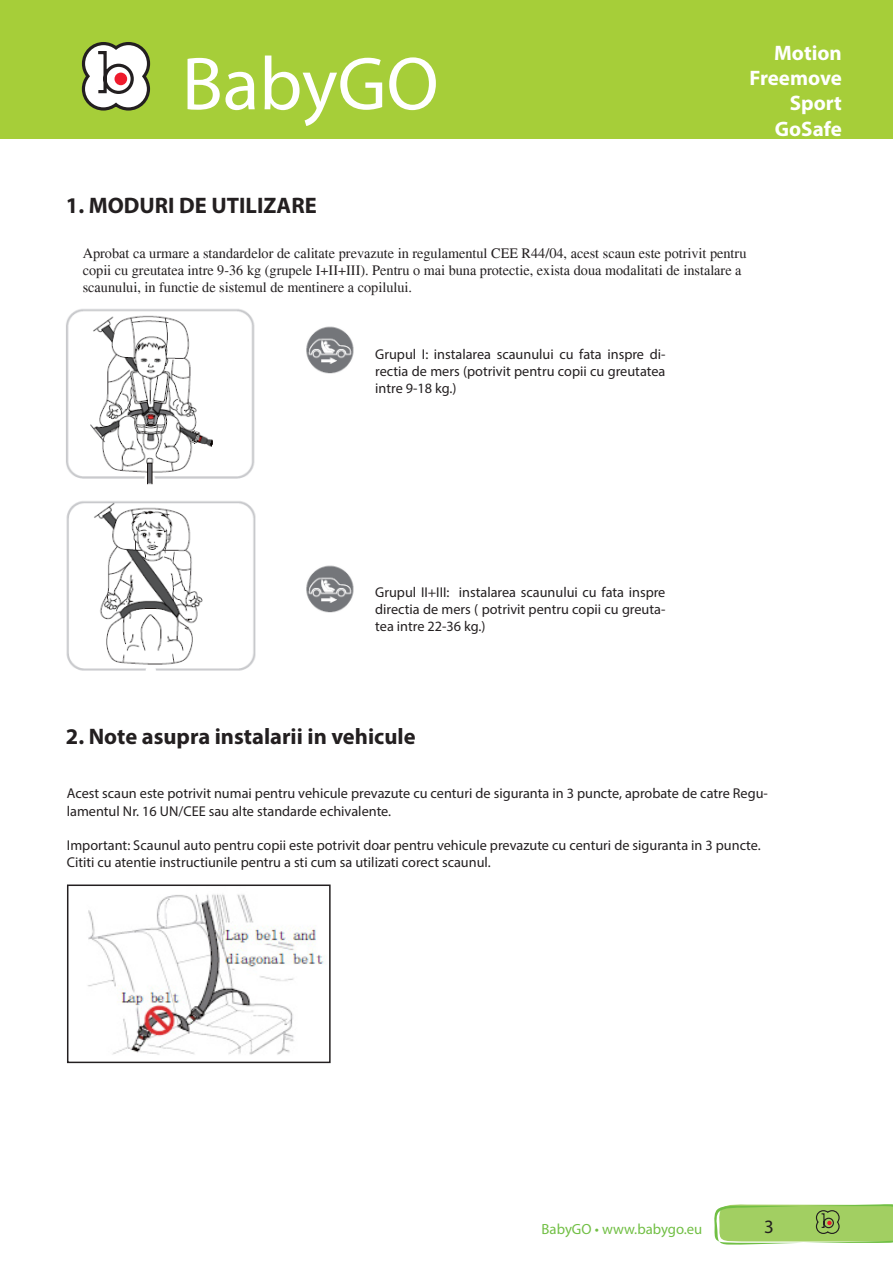
<style>
.page{position:relative;width:893px;height:1263px;background:#fff}
.page>*{position:absolute;margin:0;border:0;box-sizing:border-box;transform-origin:0 0}
.t1{font:75.75px "Myriad Pro";color:#fff}
.t2{font:700 22.5px "Myriad Pro";color:#231f20}
.t3{font:700 21px "Myriad Pro";color:#fff}
.t4{font:18.9px "Myriad Pro";color:#231f20}
.t5{font:14.7px "Myriad Pro";color:#71bf44}
.t6{font:14.25px/17px "Myriad Pro";color:#231f20;text-align:justify}
.t7{font:14.25px/17.1px "Times";color:#231f20}
</style>
<div class="page">
<img style="left:306px;top:326px;width:48px;height:48px">
<img style="left:306px;top:565px;width:48px;height:48px">
<div style="left:0;top:0;width:893px;height:138px;background:#a6ce39"></div>
<svg style="left:714px;top:1204px;width:179px;height:41px"></svg>
<svg style="left:81px;top:42px;width:70px;height:69px"></svg>
<img style="left:88px;top:894px;width:239px;height:161px">
<div style="left:67px;top:884px;width:264px;height:179px;border:2px solid #231f20"></div>
<img style="left:66px;top:501px;width:190px;height:170px">
<img style="left:66px;top:309px;width:189px;height:176px">
<p class="t1" style="left:182px;top:37px;width:258px">BabyGO</p>
<p class="t2" style="left:66px;top:190px;width:252px">1. MODURI DE UTILIZARE</p>
<p class="t3" style="left:774px;top:39px;width:69px">Motion</p>
<p class="t3" style="left:749px;top:64px;width:94px">Freemove</p>
<p class="t3" style="left:790px;top:90px;width:54px">Sport</p>
<p class="t3" style="left:775px;top:115px;width:69px">GoSafe</p>
<p class="t7" style="left:83px;top:244px;width:665px">Aprobat ca urmare a standardelor de calitate prevazute in regulamentul CEE R44/04, acest scaun este potrivit pentru copii cu greutatea intre 9-36 kg (grupele I+II+III). Pentru o mai buna protectie, exista doua modalitati de instalare a scaunului, in functie de sistemul de mentinere a copilului.</p>
<p class="t6" style="left:375px;top:345px;width:292px">Grupul I: instalarea scaunului cu fata inspre di&shy;rectia de mers (potrivit pentru copii cu greutatea intre 9-18 kg.)</p>
<p class="t6" style="left:375px;top:583px;width:292px">Grupul II+III: instalarea scaunului cu fata inspre directia de mers ( potrivit pentru copii cu greuta&shy;tea intre 22-36 kg.)</p>
<p class="t2" style="left:66px;top:722px;width:351px">2. Note asupra instalarii in vehicule</p>
<p class="t6" style="left:67px;top:785px;width:703px">Acest scaun este potrivit numai pentru vehicule prevazute cu centuri de siguranta in 3 puncte, aprobate de catre Regu&shy;lamentul Nr. 16 UN/CEE sau alte standarde echivalente.</p>
<p class="t6" style="left:67px;top:836px;width:695px">Important: Scaunul auto pentru copii este potrivit doar pentru vehicule prevazute cu centuri de siguranta in 3 puncte.<br>Cititi cu atentie instructiunile pentru a sti cum sa utilizati corect scaunul.</p>
<p class="t5" style="left:542px;top:1220px;width:162px">BabyGO • www.babygo.eu</p>
<p class="t4" style="left:764px;top:1215px;width:11px">3</p>
</div>
